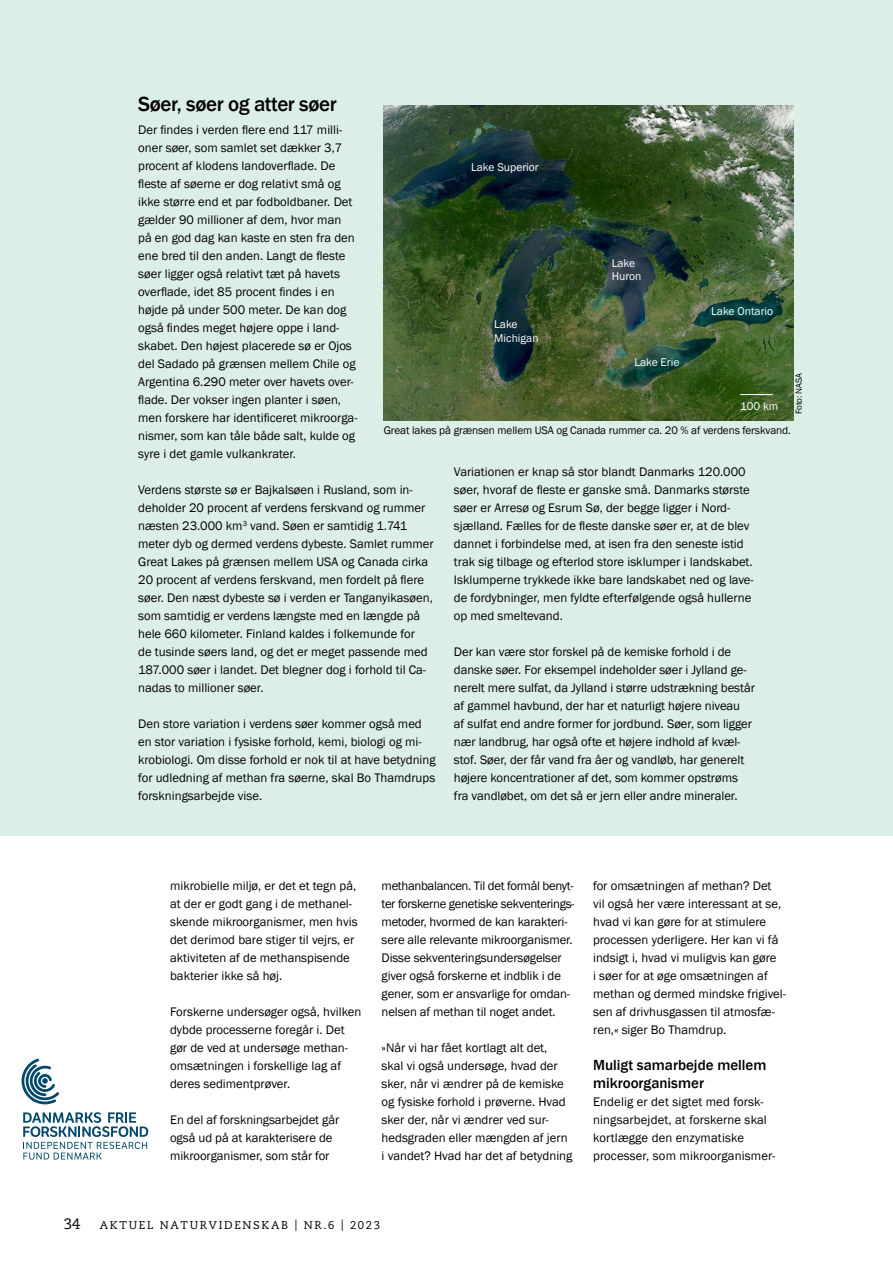
<style>
.page{position:relative;width:893px;height:1263px;background:#fff}
.page>*{position:absolute;margin:0;border:0;box-sizing:border-box;transform-origin:0 0}
.t1{font:500 21px "Franklin Gothic";letter-spacing:-.02em;color:#000}
.t2{font:500 15px/18px "Franklin Gothic";color:#000}
.t3{font:15px "Caecilia";color:#000}
.t4{font:12.75px/18px "Franklin Gothic";color:#000}
.t5{font:11.55px/13.8px "Franklin Gothic";color:#fff}
.t6{font:11.25px "Franklin Gothic";letter-spacing:-.01em;color:#000}
.t7{font:11.25px "Caecilia";letter-spacing:.15em;color:#000}
.t8{font:9px "Franklin Gothic";letter-spacing:-.005em;color:#000}
</style>
<div class="page">
<svg style="left:22px;top:1059px;width:37px;height:45px"></svg>
<svg style="left:23px;top:1112px;width:125px;height:48px"></svg>
<div style="left:0;top:0;width:893px;height:836px;background:#dceee8"></div>
<img style="left:384px;top:106px;width:409px;height:315px">
<hr style="left:740px;top:394px;width:33px;height:1px;background:#fff">
<h1 class="t1" style="left:138px;top:91px;width:200px">Søer, søer og atter søer</h1>
<p class="t4" style="left:138px;top:121px;width:221px">Der findes i verden flere end 117 milli&shy;oner søer, som samlet set dækker 3,7 procent af klodens landoverflade. De fleste af søerne er dog relativt små og ikke større end et par fodboldbaner. Det gælder 90 millioner af dem, hvor man på en god dag kan kaste en sten fra den ene bred til den anden. Langt de fleste søer ligger også relativt tæt på havets overflade, idet 85 procent findes i en højde på under 500 meter. De kan dog også findes meget højere oppe i land&shy;skabet. Den højest placerede sø er Ojos del Sadado på grænsen mellem Chile og Argentina 6.290 meter over havets over&shy;flade. Der vokser ingen planter i søen, men forskere har identificeret mikroorga&shy;nismer, som kan tåle både salt, kulde og syre i det gamle vulkankrater.</p>
<p class="t5" style="left:471px;top:160px;width:69px">Lake Superior</p>
<p class="t5" style="left:494px;top:318px;width:46px">Lake<br>Michigan</p>
<p class="t5" style="left:612px;top:256px;width:31px">Lake<br>Huron</p>
<p class="t5" style="left:634px;top:356px;width:47px">Lake Erie</p>
<p class="t5" style="left:711px;top:304px;width:63px">Lake Ontario</p>
<p class="t8" style="left:793px;top:414px;width:43px;rotate:-90deg">Foto: NASA</p>
<p class="t5" style="left:740px;top:400px;width:40px">100 km</p>
<p class="t6" style="left:384px;top:423px;width:409px">Great lakes på grænsen mellem USA og Canada rummer ca. 20 % af verdens ferskvand.</p>
<p class="t4" style="left:138px;top:481px;width:297px">Verdens største sø er Bajkalsøen i Rusland, som in&shy;deholder 20 procent af verdens ferskvand og rummer næsten 23.000 km<sup>3</sup> vand. Søen er samtidig 1.741 meter dyb og dermed verdens dybeste. Samlet rummer Great Lakes på grænsen mellem USA og Canada cirka 20 procent af verdens ferskvand, men fordelt på flere søer. Den næst dybeste sø i verden er Tanganyikasøen, som samtidig er verdens længste med en længde på hele 660 kilometer. Finland kaldes i folkemunde for<br>de tusinde søers land, og det er meget passende med 187.000 søer i landet. Det blegner dog i forhold til Ca&shy;nadas to millioner søer.</p>
<p class="t4" style="left:138px;top:715px;width:299px">Den store variation i verdens søer kommer også med en stor variation i fysiske forhold, kemi, biologi og mi&shy;krobiologi. Om disse forhold er nok til at have betydning for udledning af methan fra søerne, skal Bo Thamdrups forskningsarbejde vise.</p>
<p class="t4" style="left:454px;top:463px;width:301px">Variationen er knap så stor blandt Danmarks 120.000 søer, hvoraf de fleste er ganske små. Danmarks største søer er Arresø og Esrum Sø, der begge ligger i Nord&shy;sjælland. Fælles for de fleste danske søer er, at de blev dannet i forbindelse med, at isen fra den seneste istid trak sig tilbage og efterlod store isklumper i landskabet.<br>Isklumperne trykkede ikke bare landskabet ned og lave&shy;de fordybninger, men fyldte efterfølgende også hullerne op med smeltevand.</p>
<p class="t4" style="left:454px;top:643px;width:302px">Der kan være stor forskel på de kemiske forhold i de danske søer. For eksempel indeholder søer i Jylland ge&shy;nerelt mere sulfat, da Jylland i større udstrækning består af gammel havbund, der har et naturligt højere niveau<br>af sulfat end andre former for jordbund. Søer, som ligger nær landbrug, har også ofte et højere indhold af kvæl&shy;stof. Søer, der får vand fra åer og vandløb, har generelt højere koncentrationer af det, som kommer opstrøms fra vandløbet, om det så er jern eller andre mineraler.</p>
<p class="t4" style="left:170px;top:877px;width:189px">mikrobielle miljø, er det et tegn på, at der er godt gang i de methanel&shy;skende mikroorganismer, men hvis det derimod bare stiger til vejrs, er aktiviteten af de methanspisende bakterier ikke så høj.</p>
<p class="t4" style="left:170px;top:1003px;width:193px">Forskerne undersøger også, hvilken dybde processerne foregår i. Det gør de ved at undersøge methan&shy;omsætningen i forskellige lag af deres sedimentprøver.</p>
<p class="t4" style="left:170px;top:1111px;width:171px">En del af forskningsarbejdet går også ud på at karakterisere de mikroorganismer, som står for</p>
<p class="t4" style="left:382px;top:877px;width:194px">methanbalancen. Til det formål benyt&shy;ter forskerne genetiske sekventerings&shy;metoder, hvormed de kan karakteri&shy;sere alle relevante mikroorganismer.<br>Disse sekventeringsundersøgelser giver også forskerne et indblik i de gener, som er ansvarlige for omdan&shy;nelsen af methan til noget andet.</p>
<p class="t4" style="left:382px;top:1039px;width:192px">»Når vi har fået kortlagt alt det,<br>skal vi også undersøge, hvad der sker, når vi ændrer på de kemiske og fysiske forhold i prøverne. Hvad sker der, når vi ændrer ved sur&shy;hedsgraden eller mængden af jern i vandet? Hvad har det af betydning</p>
<p class="t4" style="left:593px;top:877px;width:194px">for omsætningen af methan? Det vil også her være interessant at se, hvad vi kan gøre for at stimulere processen yderligere. Her kan vi få indsigt i, hvad vi muligvis kan gøre<br>i søer for at øge omsætningen af methan og dermed mindske frigivel&shy;sen af drivhusgassen til atmosfæ&shy;ren,« siger Bo Thamdrup.</p>
<p class="t2" style="left:593px;top:1056px;width:175px">Muligt samarbejde mellem mikroorganismer</p>
<p class="t4" style="left:593px;top:1093px;width:184px">Endelig er det sigtet med forsk&shy;ningsarbejdet, at forskerne skal kortlægge den enzymatiske processer, som mikroorganismer-</p>
<p class="t3" style="left:64px;top:1215px;width:18px">34</p>
<p class="t7" style="left:100px;top:1218px;width:282px">AKTUEL NATURVIDENSKAB | NR.6 | 2023</p>
</div>
